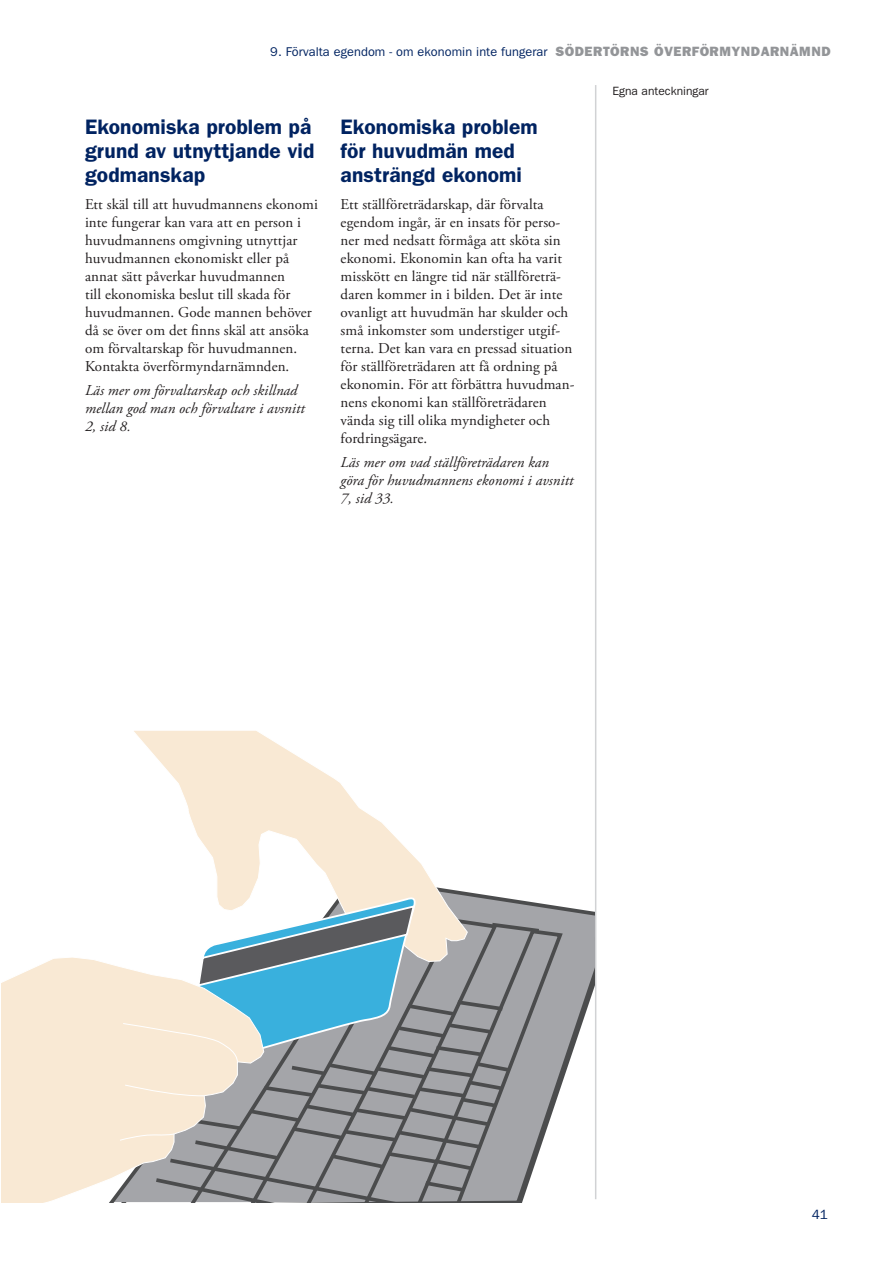
<style>
.page{position:relative;width:893px;height:1263px;background:#fff}
.page>*{position:absolute;margin:0;border:0;box-sizing:border-box;transform-origin:0 0}
.Rubrik_2{font:600 21px/24px "ITC Franklin Gothic Std";letter-spacing:.005em;color:#002361}
.Brödtext{font:15px/18px "Adobe Garamond Pro";letter-spacing:.005em;color:#231f20}
.Brödtext-2{font:italic 15px/18px "Adobe Garamond Pro";letter-spacing:.005em;color:#231f20}
.t1{font:13.5px "ITC Franklin Gothic Std";color:#002361}
.t2{font:12.75px "ITC Franklin Gothic Std";letter-spacing:.005em;color:#002361}
.t3{font:12px "ITC Franklin Gothic Std";color:#231f20}
.s1{font-family:"ITC Franklin Gothic Std Hvy";font-size:13.5px;color:#939598}
</style>
<div class="page">
<hr style="left:595px;top:85px;width:1px;height:1114px;background:#d1d2d4">
<svg style="left:468px;top:892px;width:127px;height:183px"></svg>
<svg style="left:543px;top:905px;width:22px;height:235px;background:#a4a5a8"></svg>
<svg style="left:134px;top:731px;width:334px;height:163px"></svg>
<div style="left:1px;top:957px;width:118px;height:245px;background:#f9e9d4"></div>
<svg style="left:119px;top:894px;width:424px;height:308px;background:#a6b0b3"></svg>
<p class="t2" style="left:270px;top:45px;width:562px">9. Förvalta egendom - om ekonomin inte fungerar <span class="s1">SÖDERTÖRNS ÖVERFÖRMYNDARNÄMND</span></p>
<p class="Rubrik_2" style="left:85px;top:115px;width:231px">Ekonomiska problem på grund av utnyttjande vid godmanskap</p>
<p class="Brödtext" style="left:85px;top:195px;width:234px">Ett skäl till att huvudmannens ekonomi inte fungerar kan vara att en person i huvudmannens omgivning utnyttjar huvudmannen ekonomiskt eller på annat sätt påverkar huvudmannen<br>till ekonomiska beslut till skada för huvudmannen. Gode mannen behöver då se över om det finns skäl att ansöka om förvaltarskap för huvudmannen.<br>Kontakta överförmyndarnämnden.</p>
<p class="Brödtext-2" style="left:85px;top:382px;width:221px">Läs mer om förvaltarskap och skillnad mellan god man och förvaltare i avsnitt<br>2, sid 8.</p>
<p class="Rubrik_2" style="left:341px;top:115px;width:199px">Ekonomiska problem för huvudmän med ansträngd ekonomi</p>
<p class="Brödtext" style="left:341px;top:195px;width:235px">Ett ställföreträdarskap, där förvalta egendom ingår, är en insats för perso&shy;ner med nedsatt förmåga att sköta sin ekonomi. Ekonomin kan ofta ha varit misskött en längre tid när ställföreträ&shy;daren kommer in i bilden. Det är inte ovanligt att huvudmän har skulder och små inkomster som understiger utgif&shy;terna. Det kan vara en pressad situation för ställföreträdaren att få ordning på ekonomin. För att förbättra huvudman&shy;nens ekonomi kan ställföreträdaren vända sig till olika myndigheter och fordringsägare.</p>
<p class="Brödtext-2" style="left:341px;top:454px;width:234px">Läs mer om vad ställföreträdaren kan göra för huvudmannens ekonomi i avsnitt<br>7, sid 33.</p>
<p class="t3" style="left:612px;top:84px;width:98px">Egna anteckningar</p>
<p class="t1" style="left:812px;top:1207px;width:18px">41</p>
</div>
